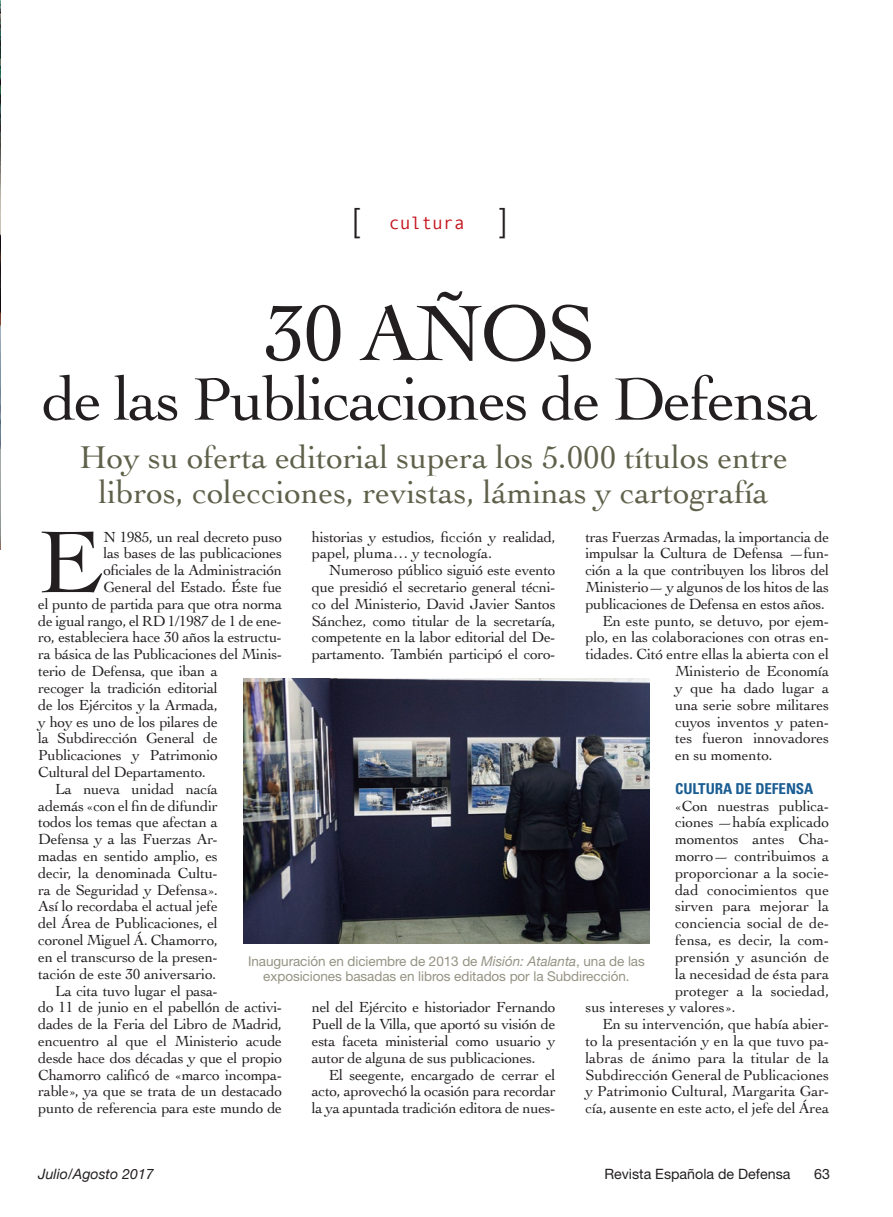
<style>
.page{position:relative;width:893px;height:1217px;background:#fff}
.page>*{position:absolute;margin:0;border:0;box-sizing:border-box;transform-origin:0 0}
.t1{font:92.4px "Cochin";color:#231f20}
.t2{font:82.5px "Cochin";letter-spacing:-.03em;color:#231f20}
.t3{font:63px "Cochin";letter-spacing:-.03em;color:#231f20}
.t4{font:33px/34.5px "Cochin";color:#60614b;text-align:center}
.t5{font:300 33px "Helvetica Neue";color:#231f20}
.t6{font:18px "Monotypecom";color:#c4121a}
.t7{font:15.3px/16.8px "Cochin";letter-spacing:-.02em;color:#231f20;text-align:justify}
.t8{font:15.3px "Cochin";color:#231f20}
.t9{font:700 condensed 15px "Univers";letter-spacing:-.005em;color:#1a5d93}
.t10{font:14.25px "Helvetica Neue";color:#231f20}
.t11{font:italic 14.25px "Helvetica Neue";color:#231f20}
.t12{font:13.5px/15.8px "Helvetica Neue";letter-spacing:-.005em;color:#959383;text-align:center}
.s1{font-family:"Helvetica Neue";font-weight:300;font-size:33px;color:#231f20}
.s2{font-style:italic}
</style>
<div class="page">
<img style="left:0;top:0;width:1px;height:549px">
<img style="left:243px;top:678px;width:406px;height:265px">
<h3 class="t5" style="left:352px;top:200px;width:9px">[</h3>
<p class="t6" style="left:389px;top:213px;width:120px">cultura <span class="s1">]</span></p>
<h2 class="t2" style="left:264px;top:277px;width:316px">30 años</h2>
<h3 class="t3" style="left:42px;top:356px;width:776px">de las Publicaciones de Defensa</h3>
<h3 class="t4" style="left:79px;top:438px;width:710px">Hoy su oferta editorial supera los 5.000 títulos entre libros, colecciones, revistas, láminas y cartografía</h3>
<p class="t7" style="left:585px;top:527px;width:245px">tras Fuerzas Armadas, la importancia de</p>
<p class="t7" style="left:585px;top:544px;width:245px">impulsar la Cultura de Defensa —fun-</p>
<p class="t7" style="left:585px;top:561px;width:245px">ción a la que contribuyen los libros del</p>
<p class="t7" style="left:585px;top:578px;width:245px">Ministerio— y algunos de los hitos de las</p>
<p class="t7" style="left:585px;top:594px;width:241px">publicaciones de Defensa en estos años.</p>
<p class="t7" style="left:602px;top:611px;width:228px">En este punto, se detuvo, por ejem-</p>
<p class="t7" style="left:585px;top:628px;width:245px">plo, en las colaboraciones con otras en-</p>
<p class="t7" style="left:585px;top:645px;width:245px">tidades. Citó entre ellas la abierta con el</p>
<p class="t7" style="left:675px;top:662px;width:156px">Ministerio de Economía</p>
<p class="t7" style="left:675px;top:678px;width:156px">y que ha dado lugar a</p>
<p class="t7" style="left:675px;top:695px;width:156px">una serie sobre militares</p>
<p class="t7" style="left:675px;top:712px;width:156px">cuyos inventos y paten-</p>
<p class="t7" style="left:675px;top:729px;width:156px">tes fueron innovadores</p>
<p class="t7" style="left:675px;top:746px;width:99px">en su momento.</p>
<p class="t9" style="left:675px;top:779px;width:140px">CULTURA DE DEFENSA</p>
<p class="t7" style="left:675px;top:796px;width:156px">«Con nuestras publica-</p>
<p class="t7" style="left:675px;top:813px;width:156px">ciones —había explicado</p>
<p class="t7" style="left:675px;top:830px;width:156px">momentos antes Cha-</p>
<p class="t7" style="left:675px;top:846px;width:156px">morro— contribuimos a</p>
<p class="t8" style="left:675px;top:862px;width:156px">proporcionar a la socie-</p>
<p class="t8" style="left:675px;top:879px;width:156px">dad conocimientos que</p>
<p class="t8" style="left:675px;top:895px;width:156px">sirven para mejorar la</p>
<p class="t8" style="left:675px;top:912px;width:156px">conciencia social de de-</p>
<p class="t8" style="left:675px;top:929px;width:156px">fensa, es decir, la com-</p>
<p class="t8" style="left:675px;top:946px;width:156px">prensión y asunción de</p>
<p class="t8" style="left:675px;top:963px;width:156px">la necesidad de ésta para</p>
<p class="t8" style="left:675px;top:979px;width:156px">proteger a la sociedad,</p>
<p class="t8" style="left:585px;top:996px;width:152px">sus intereses y valores».</p>
<p class="t7" style="left:602px;top:1014px;width:228px">En su intervención, que había abier-</p>
<p class="t7" style="left:585px;top:1031px;width:245px">to la presentación y en la que tuvo pa-</p>
<p class="t7" style="left:585px;top:1048px;width:245px">labras de ánimo para la titular de la</p>
<p class="t7" style="left:585px;top:1065px;width:245px">Subdirección General de Publicaciones</p>
<p class="t7" style="left:585px;top:1082px;width:245px">y Patrimonio Cultural, Margarita Gar-</p>
<p class="t7" style="left:585px;top:1098px;width:245px">cía, ausente en este acto, el jefe del Área</p>
<p class="t7" style="left:312px;top:527px;width:245px">historias y estudios, ficción y realidad, papel, pluma… y tecnología.</p>
<p class="t7" style="left:312px;top:561px;width:245px;text-indent:17px">Numeroso público siguió este evento que presidió el secretario general técni&shy;co del Ministerio, David Javier Santos Sánchez, como titular de la secretaría, competente en la labor editorial del De&shy;partamento. También participó el coro-</p>
<h1 class="t1" style="left:38px;top:499px;width:65px">E</h1>
<p class="t7" style="left:103px;top:527px;width:180px">N 1985, un real decreto puso</p>
<p class="t7" style="left:103px;top:544px;width:180px">las bases de las publicaciones</p>
<p class="t7" style="left:103px;top:561px;width:180px">oficiales de la Administración</p>
<p class="t7" style="left:103px;top:578px;width:180px">General del Estado. Éste fue</p>
<p class="t7" style="left:38px;top:594px;width:245px">el punto de partida para que otra norma</p>
<p class="t7" style="left:38px;top:611px;width:245px">de igual rango, el RD 1/1987 de 1 de ene-</p>
<p class="t7" style="left:38px;top:628px;width:245px">ro, estableciera hace 30 años la estructu-</p>
<p class="t7" style="left:38px;top:645px;width:245px">ra básica de las Publicaciones del Minis-</p>
<p class="t7" style="left:38px;top:662px;width:181px">terio de Defensa, que iban a</p>
<p class="t7" style="left:38px;top:678px;width:181px">recoger la tradición editorial</p>
<p class="t7" style="left:38px;top:695px;width:181px">de los Ejércitos y la Armada,</p>
<p class="t7" style="left:38px;top:712px;width:181px">y hoy es uno de los pilares de</p>
<p class="t7" style="left:38px;top:729px;width:181px">la Subdirección General de</p>
<p class="t7" style="left:38px;top:746px;width:181px">Publicaciones y Patrimonio</p>
<p class="t7" style="left:38px;top:762px;width:169px">Cultural del Departamento.</p>
<p class="t7" style="left:55px;top:779px;width:164px">La nueva unidad nacía</p>
<p class="t7" style="left:38px;top:796px;width:181px">además «con el fin de difundir</p>
<p class="t7" style="left:38px;top:813px;width:181px">todos los temas que afectan a</p>
<p class="t7" style="left:38px;top:830px;width:181px">Defensa y a las Fuerzas Ar-</p>
<p class="t7" style="left:38px;top:846px;width:181px">madas en sentido amplio, es</p>
<p class="t7" style="left:38px;top:863px;width:181px">decir, la denominada Cultu-</p>
<p class="t7" style="left:38px;top:880px;width:181px">ra de Seguridad y Defensa».</p>
<p class="t7" style="left:38px;top:897px;width:181px">Así lo recordaba el actual jefe</p>
<p class="t7" style="left:38px;top:914px;width:181px">del Área de Publicaciones, el</p>
<p class="t7" style="left:38px;top:930px;width:181px">coronel Miguel Á. Chamorro,</p>
<p class="t7" style="left:38px;top:947px;width:181px">en el transcurso de la presen-</p>
<p class="t7" style="left:38px;top:964px;width:180px">tación de este 30 aniversario.</p>
<p class="t7" style="left:55px;top:981px;width:164px">La cita tuvo lugar el pasa-</p>
<p class="t7" style="left:38px;top:998px;width:245px">do 11 de junio en el pabellón de activi-</p>
<p class="t7" style="left:38px;top:1014px;width:245px">dades de la Feria del Libro de Madrid,</p>
<p class="t7" style="left:38px;top:1031px;width:245px">encuentro al que el Ministerio acude</p>
<p class="t7" style="left:38px;top:1048px;width:245px">desde hace dos décadas y que el propio</p>
<p class="t7" style="left:38px;top:1065px;width:245px">Chamorro calificó de «marco incompa-</p>
<p class="t7" style="left:38px;top:1082px;width:245px">rable», ya que se trata de un destacado</p>
<p class="t7" style="left:38px;top:1098px;width:245px">punto de referencia para este mundo de</p>
<p class="t12" style="left:248px;top:952px;width:398px">Inauguración en diciembre de 2013 de <span class="s2">Misión: Atalanta</span>, una de las exposiciones basadas en libros editados por la Subdirección.</p>
<p class="t7" style="left:312px;top:998px;width:245px">nel del Ejército e historiador Fernando Puell de la Villa, que aportó su visión de esta faceta ministerial como usuario y autor de alguna de sus publicaciones.</p>
<p class="t7" style="left:312px;top:1065px;width:245px;text-indent:17px">El seegente, encargado de cerrar el acto, aprovechó la ocasión para recordar la ya apuntada tradición editora de nues-</p>
<p class="t11" style="left:38px;top:1163px;width:117px">Julio/Agosto 2017</p>
<p class="t10" style="left:604px;top:1164px;width:188px">Revista Española de Defensa</p>
<p class="t10" style="left:814px;top:1164px;width:17px">63</p>
</div>
